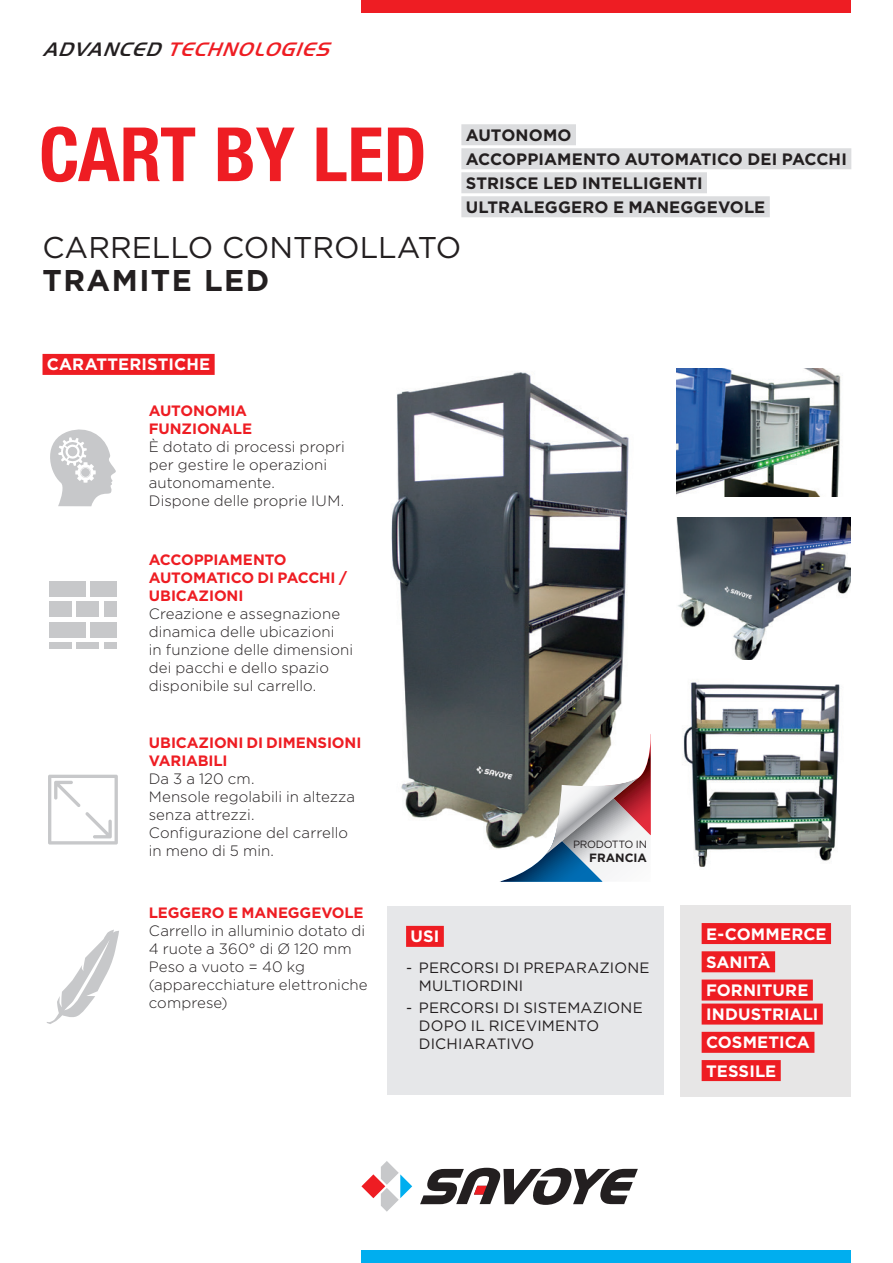
<style>
.page{position:relative;width:893px;height:1263px;background:#fff}
.page>*{position:absolute;margin:0;border:0;box-sizing:border-box;transform-origin:0 0}
.t1{font:700 condensed 75px "Helvetica Neue LT Std";color:#ee1d23}
.t2{font:30px "Gotham";color:#231f20}
.t3{font:700 30px "Gotham";letter-spacing:.05em;color:#231f20}
.t4{font:italic 500 20.25px "Handel Got D";color:#ee1d23}
.t5{font:700 16.5px "Gotham";letter-spacing:.005em;color:#231f20}
.t6{font:700 16.5px "Gotham";letter-spacing:.005em;color:#fff}
.t7{font:300 15px/18px "Gotham";letter-spacing:.005em;color:#231f20}
.t8{font:700 15px/18px "Gotham";letter-spacing:-.01em;color:#ee1d23}
.t9{font:15px/18px "Gotham";letter-spacing:.01em;color:#231f20}
.t10{font:700 12px "Gotham";color:#231f20}
.t11{font:10.5px "Gotham";letter-spacing:-.025em;color:#231f20}
.s1{color:#231f20}
</style>
<div class="page">
<img style="left:391px;top:372px;width:238px;height:477px">
<svg style="left:499px;top:730px;width:152px;height:152px"></svg>
<div style="left:461px;top:124px;width:115px;height:21px;background:#dcdddf"></div>
<div style="left:461px;top:148px;width:390px;height:21px;background:#dcdddf"></div>
<div style="left:461px;top:172px;width:246px;height:21px;background:#dcdddf"></div>
<div style="left:461px;top:196px;width:309px;height:21px;background:#dcdddf"></div>
<div style="left:361px;top:0;width:489px;height:13px;background:#ee1d23"></div>
<div style="left:361px;top:1250px;width:489px;height:13px;background:#00aeef"></div>
<svg style="left:420px;top:1168px;width:218px;height:37px"></svg>
<svg style="left:361px;top:1161px;width:51px;height:51px"></svg>
<div style="left:387px;top:906px;width:276px;height:188px;background:#e6e7e9"></div>
<div style="left:406px;top:926px;width:38px;height:21px;background:#ee1d23"></div>
<div style="left:43px;top:354px;width:172px;height:21px;background:#ee1d23"></div>
<div style="left:680px;top:906px;width:170px;height:191px;background:#e7e6e6"></div>
<div style="left:702px;top:923px;width:129px;height:21px;background:#ee1d23"></div>
<div style="left:702px;top:951px;width:73px;height:21px;background:#ee1d23"></div>
<div style="left:702px;top:979px;width:111px;height:21px;background:#ee1d23"></div>
<div style="left:702px;top:1003px;width:121px;height:21px;background:#ee1d23"></div>
<div style="left:702px;top:1032px;width:112px;height:21px;background:#ee1d23"></div>
<div style="left:702px;top:1060px;width:79px;height:21px;background:#ee1d23"></div>
<img style="left:676px;top:369px;width:165px;height:127px">
<img style="left:676px;top:517px;width:174px;height:143px">
<img style="left:683px;top:682px;width:157px;height:185px">
<svg style="left:47px;top:929px;width:72px;height:95px"></svg>
<svg style="left:50px;top:429px;width:66px;height:77px"></svg>
<div style="left:81px;top:468px;width:9px;height:9px;background:#c7c8ca;border-radius:50%"></div>
<div style="left:49px;top:581px;width:37px;height:15px;background:#c7c8ca"></div>
<div style="left:90px;top:581px;width:27px;height:15px;background:#c7c8ca"></div>
<div style="left:49px;top:622px;width:37px;height:15px;background:#c7c8ca"></div>
<div style="left:90px;top:622px;width:27px;height:15px;background:#c7c8ca"></div>
<div style="left:49px;top:601px;width:23px;height:16px;background:#c7c8ca"></div>
<div style="left:77px;top:601px;width:22px;height:16px;background:#c7c8ca"></div>
<div style="left:104px;top:601px;width:13px;height:16px;background:#c7c8ca"></div>
<div style="left:49px;top:642px;width:23px;height:6px;background:#c7c8ca"></div>
<div style="left:77px;top:642px;width:22px;height:6px;background:#c7c8ca"></div>
<div style="left:104px;top:642px;width:13px;height:6px;background:#c7c8ca"></div>
<svg style="left:48px;top:775px;width:70px;height:69px"></svg>
<p class="t4" style="left:43px;top:38px;width:296px"><span class="s1">ADVANCED</span> TECHNOLOGIES</p>
<p class="t1" style="left:39px;top:109px;width:389px">CART BY LED</p>
<p class="t5" style="left:466px;top:124px;width:107px">AUTONOMO</p>
<p class="t5" style="left:466px;top:148px;width:383px">ACCOPPIAMENTO AUTOMATICO DEI PACCHI</p>
<p class="t5" style="left:466px;top:172px;width:238px">STRISCE LED INTELLIGENTI</p>
<p class="t5" style="left:466px;top:196px;width:301px">ULTRALEGGERO E MANEGGEVOLE</p>
<p class="t2" style="left:43px;top:228px;width:420px">CARRELLO CONTROLLATO</p>
<p class="t3" style="left:43px;top:260px;width:228px">TRAMITE LED</p>
<p class="t6" style="left:47px;top:354px;width:165px">CARATTERISTICHE</p>
<p class="t8" style="left:149px;top:402px;width:105px">AUTONOMIA<br>FUNZIONALE</p>
<p class="t7" style="left:149px;top:437px;width:198px">È dotato di processi propri per gestire le operazioni autonomamente.</p>
<p class="t7" style="left:149px;top:491px;width:197px">Dispone delle proprie IUM.</p>
<p class="t8" style="left:149px;top:550px;width:200px">ACCOPPIAMENTO<br>AUTOMATICO DI PACCHI /<br>UBICAZIONI</p>
<p class="t7" style="left:149px;top:604px;width:206px">Creazione e assegnazione dinamica delle ubicazioni<br>in funzione delle dimensioni dei pacchi e dello spazio disponibile sul carrello.</p>
<p class="t8" style="left:149px;top:733px;width:214px">UBICAZIONI DI DIMENSIONI<br>VARIABILI</p>
<p class="t7" style="left:149px;top:769px;width:107px">Da 3 a 120 cm.</p>
<p class="t7" style="left:149px;top:787px;width:208px">Mensole regolabili in altezza senza attrezzi.</p>
<p class="t7" style="left:149px;top:823px;width:201px">Configurazione del carrello in meno di 5 min.</p>
<p class="t8" style="left:149px;top:903px;width:216px">LEGGERO E MANEGGEVOLE</p>
<p class="t7" style="left:149px;top:921px;width:218px">Carrello in alluminio dotato di<br>4 ruote a 360° di Ø 120 mm</p>
<p class="t7" style="left:149px;top:957px;width:158px">Peso a vuoto = 40 kg</p>
<p class="t7" style="left:149px;top:975px;width:220px">(apparecchiature elettroniche comprese)</p>
<p class="t11" style="left:573px;top:838px;width:76px">PRODOTTO IN</p>
<p class="t10" style="left:589px;top:849px;width:59px">FRANCIA</p>
<p class="t6" style="left:411px;top:925px;width:30px">USI</p>
<p class="t9" style="left:419px;top:958px;width:232px;text-indent:-13px">- PERCORSI DI PREPARAZIONE<br>MULTIORDINI</p>
<p class="t9" style="left:419px;top:999px;width:225px;text-indent:-13px">- PERCORSI DI SISTEMAZIONE<br>DOPO IL RICEVIMENTO<br>DICHIARATIVO</p>
<p class="t6" style="left:706px;top:923px;width:122px">E-COMMERCE</p>
<p class="t6" style="left:706px;top:951px;width:66px">SANITÀ</p>
<p class="t6" style="left:706px;top:979px;width:104px">FORNITURE</p>
<p class="t6" style="left:706px;top:1003px;width:114px">INDUSTRIALI</p>
<p class="t6" style="left:706px;top:1031px;width:105px">COSMETICA</p>
<p class="t6" style="left:706px;top:1060px;width:72px">TESSILE</p>
</div>
